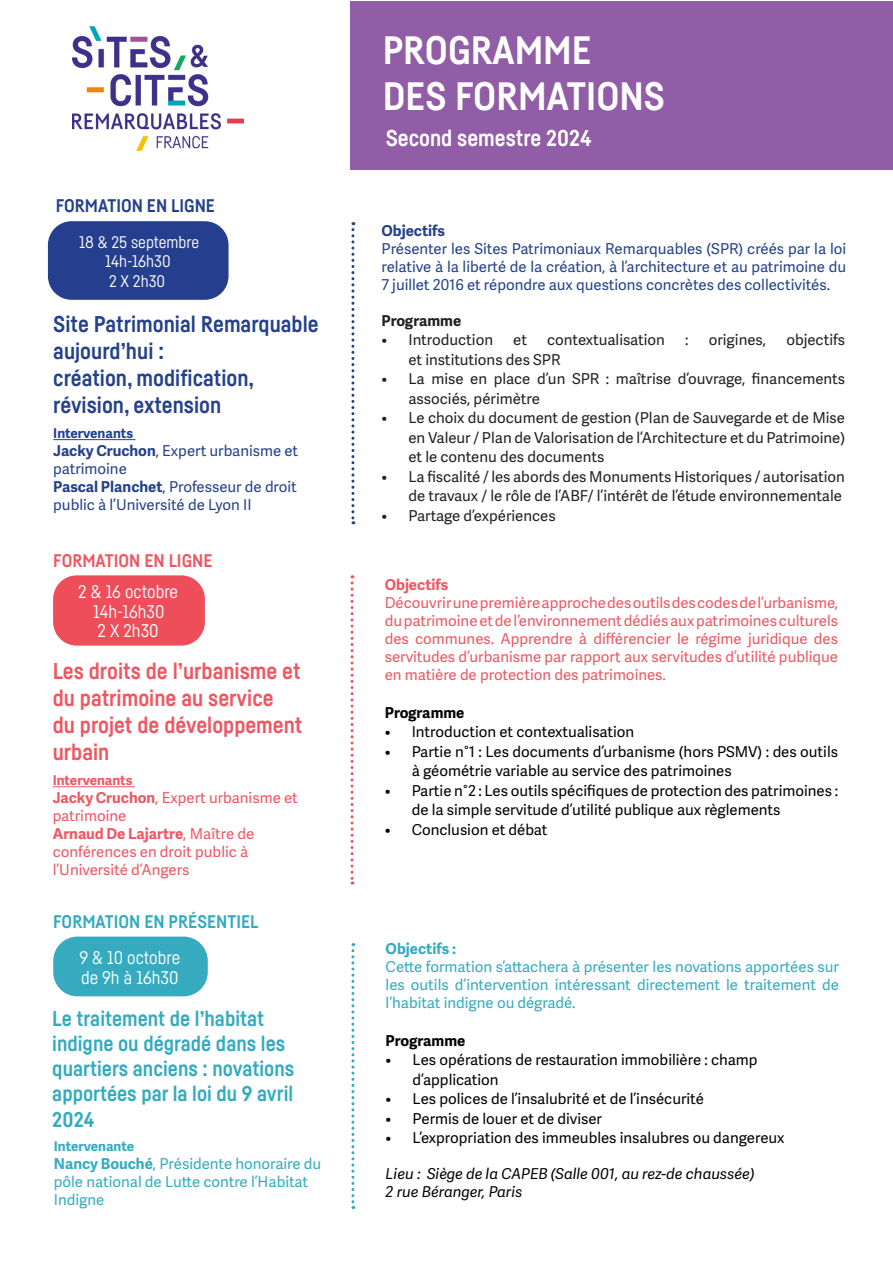
<style>
.page{position:relative;width:893px;height:1263px;background:#fff}
.page>*{position:absolute;margin:0;border:0;box-sizing:border-box;transform-origin:0 0}
.t1{font:700 39px "Fabrikat";color:#fff}
.t2{font:700 22.5px/27px "Fabrikat";color:#24418a}
.t3{font:700 22.5px/27px "Fabrikat";color:#f05662}
.t4{font:700 22.5px "Fabrikat";color:#fff}
.t5{font:700 21px/25.2px "Fabrikat";color:#34abbf}
.t6{font:18px "Fabrikat";color:#fff}
.t7{font:700 18px "Fabrikat";color:#34abbf}
.t8{font:700 18px "Fabrikat";color:#24418a}
.t9{font:700 18px "Fabrikat";color:#f05662}
.t10{font:16.5px "Fabrikat";color:#fff}
.t11{font:15px/19.5px "Adelle Sans";color:#000001}
.t12{font:15px/19.5px "Adelle Sans";color:#231f20}
.t13{font:15px/18px "Adelle Sans";color:#f05662}
.t14{font:15px/18px "Adelle Sans";color:#24418a}
.t15{font:15px/18px "Adelle Sans";color:#34abbf;text-align:justify}
.t16{font:italic 15px/18px "Adelle Sans";color:#000001}
.t17{font:700 15px "Adelle Sans";color:#000001}
.t18{font:700 15px "Adelle Sans";color:#34abbf}
.t19{font:700 15px "Adelle Sans";color:#24418a}
.t20{font:700 15px "Adelle Sans";color:#231f20}
.t21{font:700 15px "Adelle Sans";color:#f05662}
.t22{font:700 13.5px "Adelle Sans";color:#24418a}
.t23{font:700 13.5px "Adelle Sans";color:#f05662}
.t24{font:700 13.5px "Adelle Sans";color:#34abbf}
.s1{font-weight:700}
</style>
<div class="page">
<div style="left:48px;top:221px;width:181px;height:79px;background:#253f8e;border-radius:24px"></div>
<div style="left:53px;top:575px;width:152px;height:71px;background:#ee4e5a;border-radius:24px"></div>
<div style="left:53px;top:936px;width:155px;height:60px;background:#36abbf;border-radius:24px"></div>
<svg style="left:351px;top:222px;width:3px;height:302px"></svg>
<hr style="left:53px;top:439px;width:82px;height:1px;background:#24418a">
<hr style="left:53px;top:786px;width:82px;height:1px;background:#f05662">
<svg style="left:351px;top:575px;width:3px;height:309px"></svg>
<svg style="left:351px;top:943px;width:3px;height:266px"></svg>
<img style="left:72px;top:26px;width:171px;height:125px">
<div style="left:351px;top:1px;width:542px;height:169px;background:#915da7"></div>
<p class="t8" style="left:56px;top:195px;width:161px">FORMATION EN LIGNE</p>
<p class="t10" style="left:79px;top:232px;width:121px">18 &amp; 25 septembre</p>
<p class="t10" style="left:105px;top:251px;width:67px">14h-16h30</p>
<p class="t10" style="left:109px;top:271px;width:58px">2 X 2h30</p>
<p class="t2" style="left:53px;top:310px;width:267px">Site Patrimonial Remarquable aujourd’hui :<br>création, modification, révision, extension</p>
<p class="t22" style="left:53px;top:424px;width:81px">Intervenants</p>
<p class="t14" style="left:53px;top:441px;width:247px"><span class="s1">Jacky Cruchon</span>, Expert urbanisme et patrimoine</p>
<p class="t14" style="left:53px;top:477px;width:245px"><span class="s1">Pascal Planchet</span>, Professeur de droit public à l’Université de Lyon II</p>
<p class="t9" style="left:53px;top:549px;width:161px">FORMATION EN LIGNE</p>
<p class="t6" style="left:78px;top:581px;width:101px">2 &amp; 16 octobre</p>
<p class="t6" style="left:93px;top:601px;width:73px">14h-16h30</p>
<p class="t6" style="left:97px;top:620px;width:63px">2 X 2h30</p>
<p class="t3" style="left:53px;top:657px;width:249px">Les droits de l’urbanisme et du patrimoine au service</p>
<p class="t3" style="left:53px;top:711px;width:251px">du projet de développement urbain</p>
<p class="t23" style="left:53px;top:771px;width:81px">Intervenants</p>
<p class="t13" style="left:53px;top:789px;width:247px"><span class="s1">Jacky Cruchon</span>, Expert urbanisme et patrimoine</p>
<p class="t13" style="left:53px;top:825px;width:203px"><span class="s1">Arnaud De Lajartre</span>, Maître de conférences en droit public à l’Université d’Angers</p>
<p class="t7" style="left:53px;top:910px;width:207px">FORMATION EN PRÉSENTIEL</p>
<p class="t6" style="left:79px;top:947px;width:102px">9 &amp; 10 octobre</p>
<p class="t6" style="left:81px;top:966px;width:99px">de 9h à 16h30</p>
<p class="t5" style="left:52px;top:1005px;width:234px">Le traitement de l’habitat indigne ou dégradé dans les</p>
<p class="t5" style="left:52px;top:1056px;width:244px;text-align:justify">quartiers anciens : novations apportées par la loi du 9 avril 2024</p>
<p class="t24" style="left:54px;top:1136px;width:82px">Intervenante</p>
<p class="t15" style="left:54px;top:1154px;width:269px;text-align:left"><span class="s1">Nancy Bouché</span>, Présidente honoraire du pôle national de Lutte contre l’Habitat<br>Indigne</p>
<p class="t1" style="left:383px;top:26px;width:211px">PROGRAMME</p>
<p class="t1" style="left:383px;top:73px;width:284px">DES FORMATIONS</p>
<p class="t4" style="left:386px;top:124px;width:208px">Second semestre 2024</p>
<p class="t19" style="left:381px;top:219px;width:65px">Objectifs</p>
<p class="t14" style="left:381px;top:239px;width:466px;text-align:justify">Présenter les Sites Patrimoniaux Remarquables (SPR) créés par la loi relative à la liberté de la création, à l’architecture et au patrimoine du 7 juillet 2016 et répondre aux questions concrètes des collectivités.</p>
<p class="t20" style="left:381px;top:309px;width:81px">Programme</p>
<p class="t12" style="left:381px;top:330px;width:113px">• Introduction</p>
<p class="t12" style="left:513px;top:330px;width:15px">et</p>
<p class="t12" style="left:547px;top:330px;width:119px">contextualisation</p>
<p class="t12" style="left:685px;top:330px;width:5px">:</p>
<p class="t12" style="left:709px;top:330px;width:59px">origines,</p>
<p class="t12" style="left:786px;top:330px;width:60px">objectifs</p>
<p class="t12" style="left:408px;top:349px;width:154px">et institutions des SPR</p>
<p class="t12" style="left:408px;top:369px;width:438px;text-indent:-27px">• La mise en place d’un SPR : maîtrise d’ouvrage, financements associés, périmètre</p>
<p class="t12" style="left:408px;top:408px;width:438px;text-align:justify;text-indent:-27px">• Le choix du document de gestion (Plan de Sauvegarde et de Mise en Valeur / Plan de Valorisation de l’Architecture et du Patrimoine) et le contenu des documents</p>
<p class="t12" style="left:381px;top:466px;width:465px;text-align:right">• La fiscalité / les abords des Monuments Historiques / autorisation de travaux / le rôle de l’ABF/ l’intérêt de l’étude environnementale</p>
<p class="t12" style="left:381px;top:505px;width:176px">• Partage d’expériences</p>
<p class="t21" style="left:385px;top:574px;width:65px">Objectifs</p>
<p class="t13" style="left:385px;top:593px;width:455px;text-align:justify">Découvrir une première approche des outils des codes de l’urbanisme, du patrimoine et de l’environnement dédiés aux patrimoines culturels des communes. Apprendre à différencier le régime juridique des servitudes d’urbanisme par rapport aux servitudes d’utilité publique en matière de protection des patrimoines.</p>
<p class="t17" style="left:385px;top:701px;width:81px">Programme</p>
<p class="t11" style="left:385px;top:722px;width:251px">• Introduction et contextualisation</p>
<p class="t11" style="left:412px;top:741px;width:428px;text-indent:-27px">• Partie n°1 : Les documents d’urbanisme (hors PSMV) : des outils à géométrie variable au service des patrimoines</p>
<p class="t11" style="left:412px;top:780px;width:428px;text-indent:-27px">• Partie n°2 : Les outils spécifiques de protection des patrimoines : de la simple servitude d’utilité publique aux règlements</p>
<p class="t11" style="left:385px;top:819px;width:164px">• Conclusion et débat</p>
<p class="t18" style="left:386px;top:938px;width:72px">Objectifs :</p>
<p class="t15" style="left:386px;top:958px;width:455px">Cette formation s’attachera à présenter les novations apportées sur les outils d’intervention intéressant directement le traitement de l’habitat indigne ou dégradé.</p>
<p class="t17" style="left:386px;top:1030px;width:81px">Programme</p>
<p class="t11" style="left:413px;top:1050px;width:347px;text-indent:-27px">• Les opérations de restauration immobilière : champ d’application</p>
<p class="t11" style="left:386px;top:1089px;width:320px">• Les polices de l’insalubrité et de l’insécurité</p>
<p class="t11" style="left:386px;top:1108px;width:218px">• Permis de louer et de diviser</p>
<p class="t11" style="left:386px;top:1128px;width:400px">• L’expropriation des immeubles insalubres ou dangereux</p>
<p class="t16" style="left:386px;top:1164px;width:371px">Lieu : Siège de la CAPEB (Salle 001, au rez-de chaussée)<br>2 rue Béranger, Paris</p>
</div>
